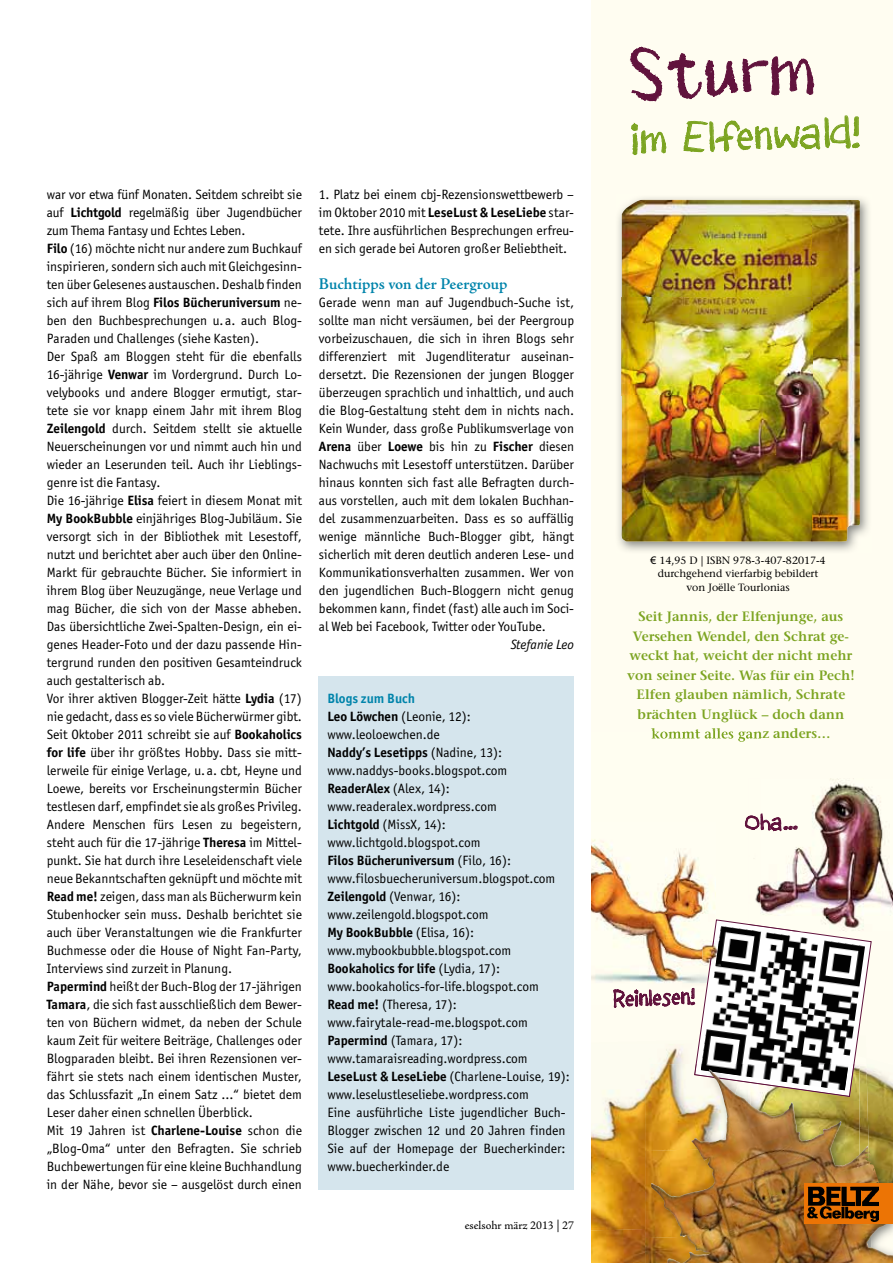
<style>
.page{position:relative;width:893px;height:1263px;background:#fff}
.page>*{position:absolute;margin:0;border:0;box-sizing:border-box;transform-origin:0 0}
.t1{font:69px "Drawzing";color:#61133d}
.t2{font:40.05px "Drawzing";color:#7ca421}
.t3{font:21.15px "Drawzing";color:#61133d}
.t4{font:600 16.5px "Adobe Jenson Pro";letter-spacing:-.005em;color:#0084ab}
.t5{font:13.5px/18px "Officina San ITC";color:#000}
.t6{font:600 13.5px/19.5px "Stone Serif";color:#7ca421;text-align:center}
.t7{font:italic 13.5px "Officina San ITC";color:#000}
.t8{font:12px "Adobe Jenson Pro";color:#000}
.t9{font:10.5px/13.5px "Stone Serif";color:#000;text-align:center}
.s1{font-weight:700}
.s2{font-weight:700;color:#0084ab}
.s3{font-family:"Kunden 10"}
.s4{font-family:"Stone Sans"}
</style>
<div class="page">
<div style="left:591px;top:0;width:302px;height:1263px;background:#fffdf1"></div>
<img style="left:618px;top:198px;width:251px;height:353px">
<img style="left:622px;top:200px;width:238px;height:341px">
<img style="left:591px;top:1097px;width:54px;height:132px">
<img style="left:591px;top:1229px;width:54px;height:34px">
<svg style="left:630px;top:46px;width:184px;height:56px"></svg>
<svg style="left:631px;top:123px;width:35px;height:32px"></svg>
<svg style="left:683px;top:115px;width:177px;height:38px"></svg>
<img style="left:591px;top:738px;width:124px;height:244px">
<img style="left:652px;top:731px;width:108px;height:11px">
<img style="left:760px;top:778px;width:133px;height:141px">
<img style="left:755px;top:886px;width:5px;height:18px">
<svg style="left:745px;top:813px;width:52px;height:18px"></svg>
<svg style="left:613px;top:919px;width:259px;height:178px"></svg>
<img style="left:645px;top:1064px;width:49px;height:85px">
<img style="left:645px;top:1149px;width:6px;height:85px">
<img style="left:645px;top:1234px;width:6px;height:29px">
<img style="left:694px;top:1064px;width:160px;height:6px">
<img style="left:651px;top:1070px;width:242px;height:193px">
<div style="left:804px;top:1183px;width:89px;height:41px;background:#ec7405"></div>
<img style="left:808px;top:1186px;width:70px;height:35px">
<div style="left:319px;top:676px;width:255px;height:513px;background:#d5e5ed"></div>
<p class="t5" style="left:47px;top:186px;width:257px">war vor etwa fünf Monaten. Seitdem schreibt sie auf <span class="s1">Lichtgold</span> regelmäßig über Jugendbücher zum Thema Fantasy und Echtes Leben.<br><span class="s1">Filo</span> (16) möchte nicht nur andere zum Buchkauf inspirieren, sondern sich auch mit Gleichgesinn&shy;ten über Gelesenes austauschen. Deshalb finden sich auf ihrem Blog <span class="s1">Filos Bücheruniversum</span> ne&shy;ben den Buchbesprechungen u. a. auch Blog-Paraden und Challenges (siehe Kasten).<br>Der Spaß am Bloggen steht für die ebenfalls 16-jährige <span class="s1">Venwar</span> im Vordergrund. Durch Lo&shy;velybooks und andere Blogger ermutigt, star&shy;tete sie vor knapp einem Jahr mit ihrem Blog <span class="s1">Zeilengold</span> durch. Seitdem stellt sie aktuelle Neuerscheinungen vor und nimmt auch hin und wieder an Leserunden teil. Auch ihr Lieblings&shy;genre ist die Fantasy.<br>Die 16-jährige <span class="s1">Elisa</span> feiert in diesem Monat mit <span class="s1">My BookBubble</span> einjähriges Blog-Jubiläum. Sie versorgt sich in der Bibliothek mit Lesestoff, nutzt und berichtet aber auch über den Online-Markt für gebrauchte Bücher. Sie informiert in ihrem Blog über Neuzugänge, neue Verlage und mag Bücher, die sich von der Masse abheben.<br>Das übersichtliche Zwei-Spalten-Design, ein ei&shy;genes Header-Foto und der dazu passende Hin&shy;tergrund runden den positiven Gesamteindruck auch gestalterisch ab.<br>Vor ihrer aktiven Blogger-Zeit hätte <span class="s1">Lydia</span> (17) nie gedacht, dass es so viele Bücherwürmer gibt.<br>Seit Oktober 2011 schreibt sie auf <span class="s1">Bookaholics for life</span> über ihr größtes Hobby. Dass sie mitt&shy;lerweile für einige Verlage, u. a. cbt, Heyne und Loewe, bereits vor Erscheinungstermin Bücher testlesen darf, empfindet sie als großes Privileg.<br>Andere Menschen fürs Lesen zu begeistern, steht auch für die 17-jährige <span class="s1">Theresa</span> im Mittel&shy;punkt. Sie hat durch ihre Leseleidenschaft viele neue Bekanntschaften geknüpft und möchte mit <span class="s1">Read me!</span> zeigen, dass man als Bücherwurm kein Stubenhocker sein muss. Deshalb berichtet sie auch über Veranstaltungen wie die Frankfurter Buchmesse oder die House of Night Fan-Party, Interviews sind zurzeit in Planung.<br><span class="s1">Papermind</span> heißt der Buch-Blog der 17-jährigen <span class="s1">Tamara</span>, die sich fast ausschließlich dem Bewer&shy;ten von Büchern widmet, da neben der Schule kaum Zeit für weitere Beiträge, Challenges oder Blogparaden bleibt. Bei ihren Rezensionen ver&shy;fährt sie stets nach einem identischen Muster, das Schlussfazit „In einem Satz …“ bietet dem Leser daher einen schnellen Überblick.<br>Mit 19 Jahren ist <span class="s1">Charlene-Louise</span> schon die „Blog-Oma“ unter den Befragten. Sie schrieb Buchbewertungen für eine kleine Buchhandlung in der Nähe, bevor sie – ausgelöst durch einen</p>
<p class="t5" style="left:319px;top:185px;width:257px;text-align:justify">1. Platz bei einem cbj-Rezensionswettbewerb – im Oktober 2010 mit <span class="s1">LeseLust &amp; LeseLiebe</span> star&shy;tete. Ihre ausführlichen Besprechungen erfreu&shy;en sich gerade bei Autoren großer Beliebtheit.</p>
<p class="t4" style="left:319px;top:275px;width:190px">Buchtipps von der Peergroup</p>
<p class="t5" style="left:319px;top:294px;width:257px;text-align:justify">Gerade wenn man auf Jugendbuch-Suche ist, sollte man nicht versäumen, bei der Peergroup vorbeizuschauen, die sich in ihren Blogs sehr differenziert mit Jugendliteratur auseinan&shy;dersetzt. Die Rezensionen der jungen Blogger überzeugen sprachlich und inhaltlich, und auch die Blog-Gestaltung steht dem in nichts nach.<br>Kein Wunder, dass große Publikumsverlage von <span class="s1">Arena</span> über <span class="s1">Loewe</span> bis hin zu <span class="s1">Fischer</span> diesen Nachwuchs mit Lesestoff unterstützen. Darüber hinaus konnten sich fast alle Befragten durch&shy;aus vorstellen, auch mit dem lokalen Buchhan&shy;del zusammenzuarbeiten. Dass es so auffällig wenige männliche Buch-Blogger gibt, hängt sicherlich mit deren deutlich anderen Lese- und Kommunikationsverhalten zusammen. Wer von den jugendlichen Buch-Bloggern nicht genug bekommen kann, findet (fast) alle auch im Soci&shy;al Web bei Facebook, Twitter oder YouTube.</p>
<p class="t7" style="left:511px;top:637px;width:65px">Stefanie Leo</p>
<p class="t5" style="left:327px;top:690px;width:244px"><span class="s2">Blogs zum Buch<br></span><span class="s1">Leo Löwchen</span> (Leonie, 12): www.leoloewchen.de<br><span class="s1">Naddy’s Lesetipps</span> (Nadine, 13): www.naddys-books.blogspot.com<br><span class="s1">ReaderAlex</span> (Alex, 14): www.readeralex.wordpress.com<br><span class="s1">Lichtgold</span> (MissX, 14): www.lichtgold.blogspot.com<br><span class="s1">Filos Bücheruniversum</span> (Filo, 16): www.filosbuecheruniversum.blogspot.com<br><span class="s1">Zeilengold</span> (Venwar, 16): www.zeilengold.blogspot.com<br><span class="s1">My BookBubble</span> (Elisa, 16): www.mybookbubble.blogspot.com<br><span class="s1">Bookaholics for life</span> (Lydia, 17): www.bookaholics-for-life.blogspot.com<br><span class="s1">Read me!</span> (Theresa, 17): www.fairytale-read-me.blogspot.com<br><span class="s1">Papermind</span> (Tamara, 17): www.tamaraisreading.wordpress.com<br><span class="s1">LeseLust &amp; LeseLiebe</span> (Charlene-Louise, 19): www.leselustleseliebe.wordpress.com<br>Eine ausführliche Liste jugendlicher Buch-<br>Blogger zwischen 12 und 20 Jahren finden<br>Sie auf der Homepage der Buecherkinder: www.buecherkinder.de</p>
<p class="t8" style="left:465px;top:1218px;width:111px">eselsohr märz 2013 | 27</p>
<h1 class="t1" style="left:627px;top:32px;width:189px;rotate:-2deg">Sturm</h1>
<h2 class="t2" style="left:630px;top:114px;width:231px;rotate:-2deg">im Elfenwald!</h2>
<p class="t9" style="left:650px;top:553px;width:177px"><span class="s3">a</span> 14,95 D | ISBN 978-3-407-82017-4 durchgehend vierfarbig bebildert von Jo<span class="s4">ë</span>lle Tourlonias</p>
<p class="t6" style="left:627px;top:607px;width:229px">Seit Jannis, der Elfenjunge, aus<br>Versehen Wendel, den Schrat ge&shy;weckt hat, weicht der nicht mehr von seiner Seite. Was für ein Pech!<br>Elfen glauben nämlich, Schrate brächten Unglück – doch dann kommt alles ganz anders…</p>
<h3 class="t3" style="left:744px;top:810px;width:55px;rotate:-2deg">Oha...</h3>
<h3 class="t3" style="left:612px;top:986px;width:84px;rotate:-2deg">Reinlesen!</h3>
</div>
